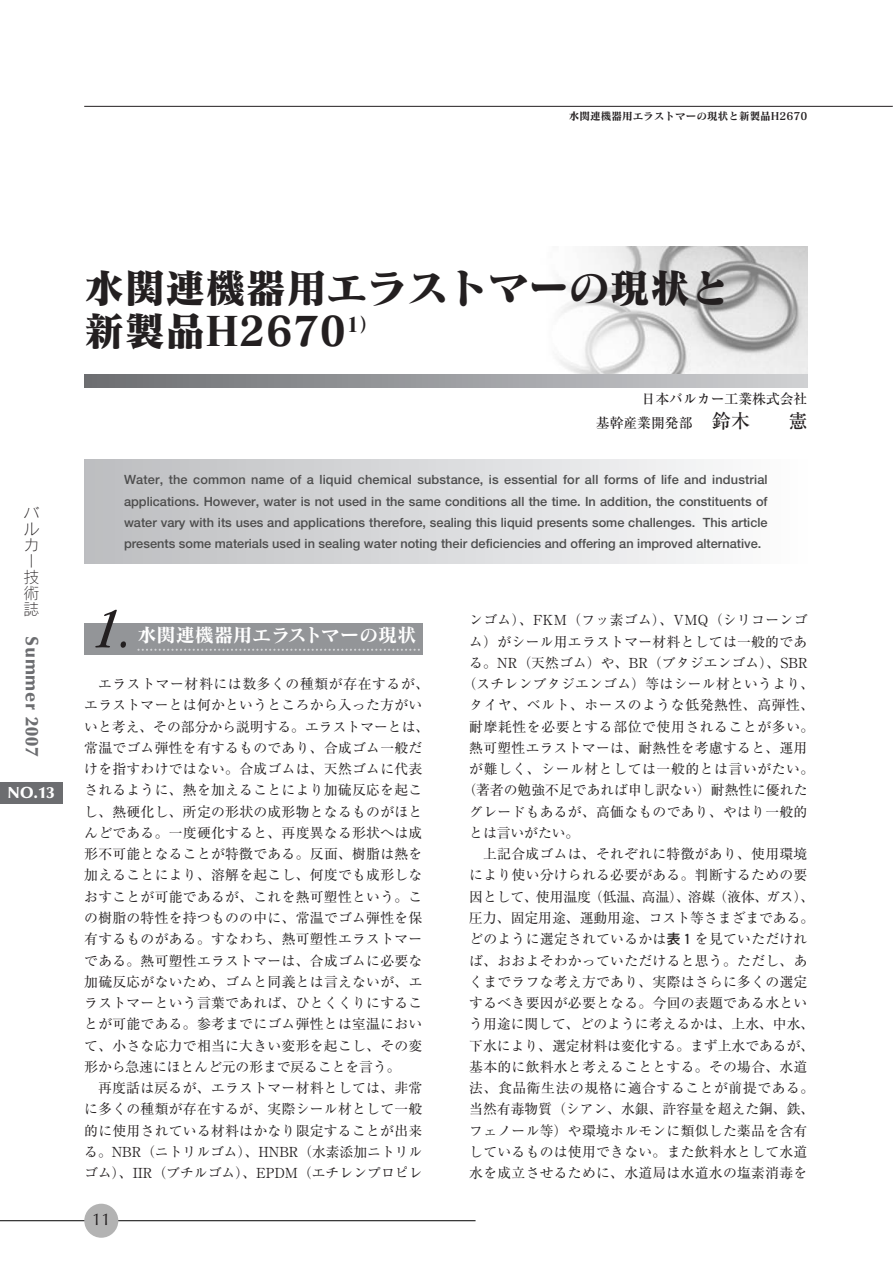
<style>
.page{position:relative;width:893px;height:1262px;background:#fff}
.page>*{position:absolute;margin:0;border:0;box-sizing:border-box;transform-origin:0 0}
.t1{font:italic condensed 58.5px "Garamond";color:#231f20}
.t2{font:40.35px/42.5px "Matisse CID EB";color:#231f20}
.t3{font:19.2px "Matisse CID B";color:#fff}
.t4{font:900 18.15px "Optima";letter-spacing:.05em;color:#6c6d70}
.t5{font:16.65px "Optima";color:#231f20}
.t6{font:15.9px/15.9px "Rodin CID L";color:#231f20;text-align:justify}
.t7{font:900 15.9px "Optima";color:#fff}
.t8{font:13.8px/21.3px "Ryumin";letter-spacing:.02em;color:#231f20}
.t9{font:13.8px "Ryumin";color:#231f20}
.t10{font:13.8px "Ryumin";letter-spacing:.04em;color:#231f20}
.t11{font:13.8px "Ryumin";letter-spacing:-.005em;color:#231f20}
.t12{font:13.8px "Ryumin";letter-spacing:.045em;color:#231f20}
.t13{font:500 13.8px/24.5px "Ryumin";color:#231f20;text-align:right}
.t14{font:700 12.75px/21.3px "Futo Go B101";color:#4d4d4d;text-align:justify}
.t15{font:10.65px "Matisse CID B";color:#231f20}
.s1{font-size:19.2px}
.s2{font-family:"Futo Go B101";font-weight:700}
</style>
<div class="page">
<div style="left:1px;top:782px;width:62px;height:22px;background:#6c6d70"></div>
<hr style="left:1px;top:1220px;width:474px;height:1px;background:#000">
<div style="left:84px;top:1203px;width:34px;height:34px;background:#b3b3b3;border-radius:50%"></div>
<hr style="left:84px;top:106px;width:808px;height:1px;background:#231f20">
<img style="left:559px;top:247px;width:248px;height:127px">
<div style="left:84px;top:459px;width:723px;height:104px;background:linear-gradient(to right,#bbbdbf,#fcfdfd)"></div>
<svg style="left:84px;top:374px;width:723px;height:13px;background:#9d9ea1"></svg>
<div style="left:84px;top:623px;width:338px;height:32px;background:#939598"></div>
<svg style="left:138px;top:648px;width:282px;height:3px"></svg>
<p class="t15" style="left:569px;top:111px;width:240px">水関連機器用エラストマーの現状と新製品H2670</p>
<p class="t6" style="left:23px;top:507px;width:17px">バルカー技術誌</p>
<h3 class="t4" style="left:40px;top:635px;width:122px;rotate:90deg">Summer 2007</h3>
<p class="t7" style="left:8px;top:786px;width:48px">NO.13</p>
<h2 class="t2" style="left:84px;top:272px;width:648px">水関連機器用エラストマーの現状と新製品H2670<sup>1）</sup></h2>
<p class="t13" style="left:596px;top:388px;width:213px">日本バルカー工業株式会社<br>基幹産業開発部 <span class="s1">鈴木　　憲</span></p>
<p class="t14" style="left:124px;top:470px;width:645px">Water, the common name of a liquid chemical substance, is essential for all forms of life and industrial applications. However, water is not used in the same conditions all the time. In addition, the constituents of water vary with its uses and applications therefore, sealing this liquid presents some challenges. This article presents some materials used in sealing water noting their deficiencies and offering an improved alternative.</p>
<h1 class="t1" style="left:94px;top:606px;width:40px">1.</h1>
<h3 class="t3" style="left:137px;top:628px;width:281px">水関連機器用エラストマーの現状</h3>
<p class="t8" style="left:84px;top:675px;width:346px;text-indent:14px">エラストマー材料には数多くの種類が存在するが、エラストマーとは何かというところから入った方がいいと考え、その部分から説明する。エラストマーとは、常温でゴム弾性を有するものであり、合成ゴム一般だけを指すわけではない。合成ゴムは、天然ゴムに代表されるように、熱を加えることにより加硫反応を起こし、熱硬化し、所定の形状の成形物となるものがほとんどである。一度硬化すると、再度異なる形状へは成形不可能となることが特徴である。反面、樹脂は熱を加えることにより、溶解を起こし、何度でも成形しなおすことが可能であるが、これを熱可塑性という。この樹脂の特性を持つものの中に、常温でゴム弾性を保有するものがある。すなわち、熱可塑性エラストマーである。熱可塑性エラストマーは、合成ゴムに必要な加硫反応がないため、ゴムと同義とは言えないが、エラストマーという言葉であれば、ひとくくりにすることが可能である。参考までにゴム弾性とは室温において、小さな応力で相当に大きい変形を起こし、その変形から急速にほとんど元の形まで戻ることを言う。</p>
<p class="t8" style="left:84px;top:1079px;width:340px;text-align:justify;text-indent:14px">再度話は戻るが、エラストマー材料としては、非常に多くの種類が存在するが、実際シール材として一般的に使用されている材料はかなり限定することが出来る。NBR（ニトリルゴム）、HNBR（水素添加ニトリルゴム）、IIR（ブチルゴム）、EPDM（エチレンプロピレ</p>
<p class="t5" style="left:92px;top:1212px;width:20px">11</p>
<p class="t8" style="left:469px;top:611px;width:340px">ンゴム）、FKM（フッ素ゴム）、VMQ（シリコーンゴ</p>
<p class="t8" style="left:469px;top:632px;width:339px">ム）がシール用エラストマー材料としては一般的であ</p>
<p class="t8" style="left:469px;top:654px;width:340px">る。NR（天然ゴム）や、BR（ブタジエンゴム）、SBR</p>
<p class="t8" style="left:462px;top:675px;width:353px">（スチレンブタジエンゴム）等はシール材というより、</p>
<p class="t10" style="left:469px;top:700px;width:346px">タイヤ、ベルト、ホースのような低発熱性、高弾性、</p>
<p class="t12" style="left:469px;top:721px;width:346px">耐摩耗性を必要とする部位で使用されることが多い。</p>
<p class="t8" style="left:469px;top:739px;width:339px">熱可塑性エラストマーは、耐熱性を考慮すると、運用</p>
<p class="t10" style="left:469px;top:764px;width:346px">が難しく、シール材としては一般的とは言いがたい。</p>
<p class="t9" style="left:462px;top:785px;width:346px">（著者の勉強不足であれば申し訳ない）耐熱性に優れた</p>
<p class="t8" style="left:469px;top:802px;width:339px">グレードもあるが、高価なものであり、やはり一般的</p>
<p class="t11" style="left:469px;top:828px;width:112px">とは言いがたい。</p>
<p class="t8" style="left:483px;top:845px;width:326px">上記合成ゴムは、それぞれに特徴があり、使用環境</p>
<p class="t8" style="left:469px;top:866px;width:339px">により使い分けられる必要がある。判断するための要</p>
<p class="t11" style="left:469px;top:891px;width:346px">因として、使用温度（低温、高温）、溶媒（液体、ガス）、</p>
<p class="t9" style="left:469px;top:913px;width:346px">圧力、固定用途、運動用途、コスト等さまざまである。</p>
<p class="t8" style="left:469px;top:930px;width:339px">どのように選定されているかは<span class="s2">表１</span>を見ていただけれ</p>
<p class="t8" style="left:469px;top:951px;width:340px">ば、おおよそわかっていただけると思う。ただし、あ</p>
<p class="t8" style="left:469px;top:972px;width:339px">くまでラフな考え方であり、実際はさらに多くの選定</p>
<p class="t8" style="left:469px;top:994px;width:339px">するべき要因が必要となる。今回の表題である水とい</p>
<p class="t9" style="left:469px;top:1019px;width:346px">う用途に関して、どのように考えるかは、上水、中水、</p>
<p class="t9" style="left:469px;top:1040px;width:346px">下水により、選定材料は変化する。まず上水であるが、</p>
<p class="t8" style="left:469px;top:1057px;width:340px">基本的に飲料水と考えることとする。その場合、水道</p>
<p class="t10" style="left:469px;top:1083px;width:346px">法、食品衛生法の規格に適合することが前提である。</p>
<p class="t9" style="left:469px;top:1104px;width:346px">当然有毒物質（シアン、水銀、許容量を超えた銅、鉄、</p>
<p class="t8" style="left:469px;top:1121px;width:339px">フェノール等）や環境ホルモンに類似した薬品を含有</p>
<p class="t8" style="left:469px;top:1143px;width:339px">しているものは使用できない。また飲料水として水道</p>
<p class="t8" style="left:469px;top:1164px;width:339px">水を成立させるために、水道局は水道水の塩素消毒を</p>
</div>
